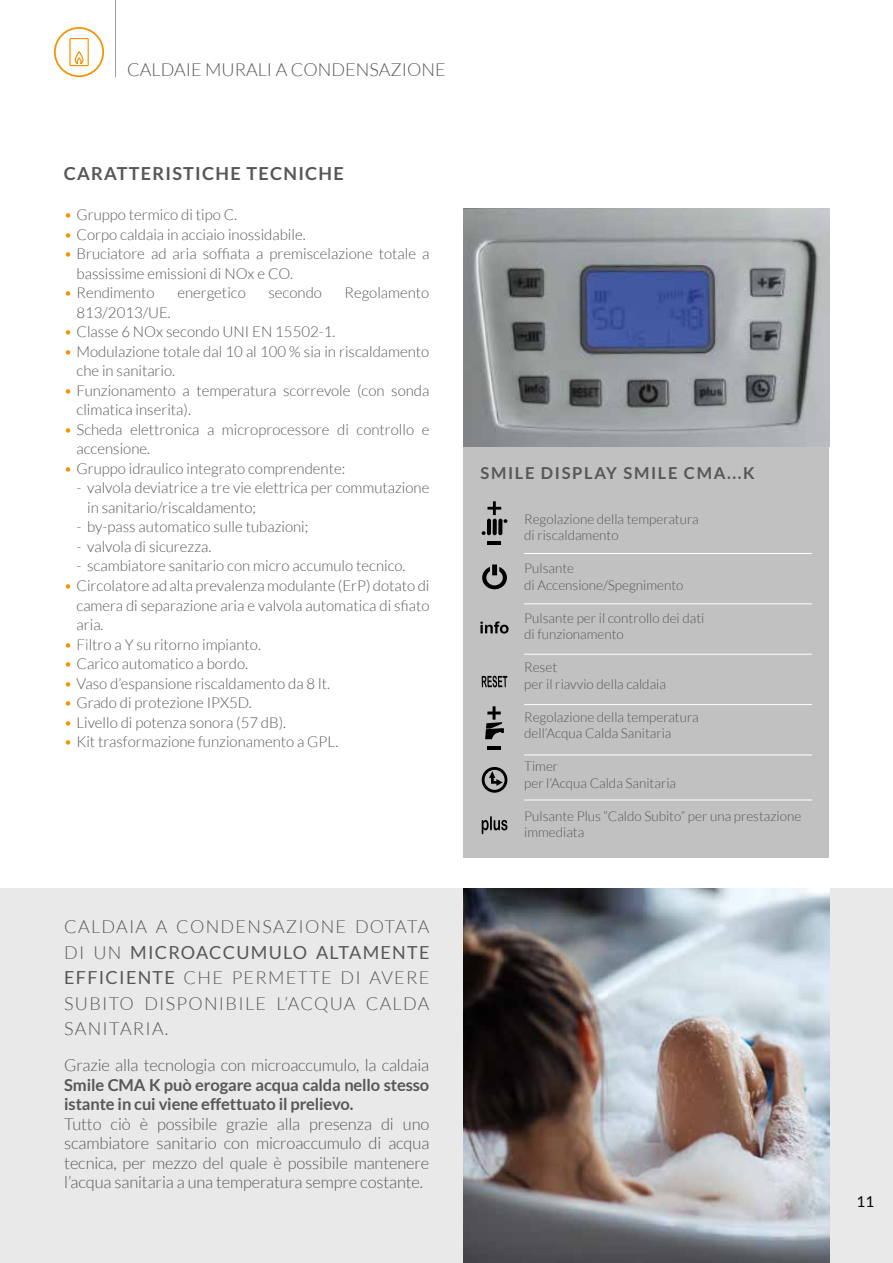
<style>
.page{position:relative;width:893px;height:1263px;background:#fff}
.page>*{position:absolute;margin:0;border:0;box-sizing:border-box;transform-origin:0 0}
.t1{font:300 18px/25.5px "Lato";letter-spacing:.07em;color:#575756;text-align:justify}
.t2{font:300 18px "Lato";color:#575756}
.t3{font:700 18px "Lato";letter-spacing:.07em;color:#575756}
.t4{font:300 16.5px/19.5px "Lato";letter-spacing:-.01em;color:#575756;text-align:justify}
.t5{font:700 16.5px/19.5px "Lato";letter-spacing:-.01em;color:#575756}
.t6{font:700 16.5px "Lato";letter-spacing:.1em;color:#575756}
.t7{font:300 15px/19.5px "Lato";color:#575756}
.t8{font:15px "Lato";color:#000}
.t9{font:300 13.5px/16.5px "Lato";color:#575756}
.s1{color:#f39200}
.s2{color:#6b6b6a}
.s3{font-weight:400}
</style>
<div class="page">
<div style="left:0;top:889px;width:893px;height:374px;background:#e9e9e9"></div>
<hr style="left:115px;top:0;width:1px;height:77px;background:#9d9d9c">
<svg style="left:54px;top:27px;width:50px;height:50px"></svg>
<div style="left:463px;top:447px;width:366px;height:411px;background:#c2c1c1"></div>
<hr style="left:487px;top:519px;width:4px;height:16px;background:#000;border-radius:2px">
<svg style="left:493px;top:519px;width:4px;height:16px"></svg>
<svg style="left:498px;top:519px;width:4px;height:16px"></svg>
<svg style="left:482px;top:531px;width:4px;height:4px"></svg>
<svg style="left:487px;top:501px;width:20px;height:22px"></svg>
<hr style="left:487px;top:542px;width:14px;height:3px;background:#000">
<svg style="left:480px;top:621px;width:29px;height:12px"></svg>
<svg style="left:482px;top:676px;width:25px;height:11px"></svg>
<svg style="left:482px;top:564px;width:25px;height:25px"></svg>
<svg style="left:485px;top:706px;width:19px;height:33px"></svg>
<hr style="left:487px;top:746px;width:14px;height:3px;background:#000">
<svg style="left:482px;top:816px;width:25px;height:18px"></svg>
<svg style="left:482px;top:767px;width:25px;height:26px"></svg>
<img style="left:463px;top:208px;width:366px;height:239px">
<hr style="left:524px;top:553px;width:288px;height:1px;background:#fff">
<hr style="left:524px;top:603px;width:288px;height:1px;background:#fff">
<hr style="left:524px;top:654px;width:288px;height:1px;background:#fff">
<hr style="left:524px;top:704px;width:288px;height:1px;background:#fff">
<hr style="left:524px;top:754px;width:288px;height:1px;background:#fff">
<hr style="left:524px;top:800px;width:288px;height:1px;background:#fff">
<img style="left:463px;top:889px;width:366px;height:374px">
<p class="t2" style="left:127px;top:60px;width:320px">CALDAIE MURALI A CONDENSAZIONE</p>
<p class="t3" style="left:64px;top:163px;width:281px">CARATTERISTICHE TECNICHE</p>
<p class="t7" style="left:64px;top:205px;width:175px"><span class="s1">•</span> Gruppo termico di tipo C.</p>
<p class="t7" style="left:64px;top:225px;width:243px"><span class="s1">•</span> Corpo caldaia in acciaio inossidabile.</p>
<p class="t7" style="left:77px;top:244px;width:354px;text-indent:-13px"><span class="s1">•</span> Bruciatore ad aria soffiata a premiscelazione totale a bassissime emissioni di NOx e CO.</p>
<p class="t7" style="left:64px;top:283px;width:92px"><span class="s1">•</span> Rendimento</p>
<p class="t7" style="left:177px;top:283px;width:70px">energetico</p>
<p class="t7" style="left:268px;top:283px;width:55px">secondo</p>
<p class="t7" style="left:345px;top:283px;width:86px">Regolamento</p>
<p class="t7" style="left:77px;top:303px;width:96px">813/2013/UE.</p>
<p class="t7" style="left:64px;top:322px;width:273px"><span class="s1">•</span> Classe 6 NOx secondo UNI EN 15502-1.</p>
<p class="t7" style="left:77px;top:342px;width:354px;text-indent:-13px"><span class="s1">•</span> Modulazione totale dal 10 al 100 % sia in riscaldamento che in sanitario.</p>
<p class="t7" style="left:77px;top:381px;width:354px;text-indent:-13px"><span class="s1">•</span> Funzionamento a temperatura scorrevole (con sonda climatica inserita).</p>
<p class="t7" style="left:77px;top:420px;width:354px;text-indent:-13px"><span class="s1">•</span> Scheda elettronica a microprocessore di controllo e accensione.</p>
<p class="t7" style="left:64px;top:459px;width:283px"><span class="s1">•</span> Gruppo idraulico integrato comprendente:</p>
<p class="t7" style="left:87px;top:478px;width:344px;text-indent:-11px">- valvola deviatrice a tre vie elettrica per commutazione in sanitario/riscaldamento;</p>
<p class="t7" style="left:77px;top:517px;width:233px">- by-pass automatico sulle tubazioni;</p>
<p class="t7" style="left:77px;top:537px;width:136px">- valvola di sicurezza.</p>
<p class="t7" style="left:77px;top:556px;width:331px">- scambiatore sanitario con micro accumulo tecnico.</p>
<p class="t7" style="left:77px;top:576px;width:354px;text-align:justify;text-indent:-13px"><span class="s1">•</span> Circolatore ad alta prevalenza modulante (ErP) dotato di camera di separazione aria e valvola automatica di sfiato aria.</p>
<p class="t7" style="left:64px;top:634px;width:199px"><span class="s1">•</span> <span class="s2">Fi</span>ltro a Y su ritorno impianto.</p>
<p class="t7" style="left:64px;top:654px;width:186px"><span class="s1">•</span> Carico automatico a bordo.</p>
<p class="t7" style="left:64px;top:673px;width:268px"><span class="s1">•</span> Vaso d’espansione riscaldamento da 8 lt.</p>
<p class="t7" style="left:64px;top:693px;width:189px"><span class="s1">•</span> Grado di protezione IPX5D.</p>
<p class="t7" style="left:64px;top:712px;width:224px"><span class="s1">•</span> Livello di potenza sonora (57 dB).</p>
<p class="t7" style="left:64px;top:732px;width:276px"><span class="s1">•</span> Kit trasformazione funzionamento a GPL.</p>
<p class="t1" style="left:64px;top:914px;width:367px">CALDAIA A CONDENSAZIONE DOTATA DI UN <span class="s3">MICROACCUMULO ALTAMENTE EFFICIENTE</span> CHE PERMETTE DI AVERE SUBITO DISPONIBILE L’ACQUA CALDA SANITARIA.</p>
<p class="t4" style="left:64px;top:1055px;width:367px">Grazie alla tecnologia con microaccumulo, la caldaia</p>
<p class="t5" style="left:64px;top:1074px;width:367px">Smile CMA K può erogare acqua calda nello stesso istante in cui viene effettuato il prelievo.</p>
<p class="t4" style="left:64px;top:1114px;width:367px">Tutto ciò è possibile grazie alla presenza di uno scambiatore sanitario con microaccumulo di acqua tecnica, per mezzo del quale è possibile mantenere l’acqua sanitaria a una temperatura sempre costante.</p>
<p class="t6" style="left:480px;top:464px;width:276px">SMILE DISPLAY SMILE CMA...K</p>
<p class="t9" style="left:524px;top:511px;width:176px">Regolazione della temperatura di riscaldamento</p>
<p class="t9" style="left:524px;top:560px;width:161px">Pulsante<br>di Accensione/Spegnimento</p>
<p class="t9" style="left:524px;top:610px;width:182px">Pulsante per il controllo dei dati di funzionamento</p>
<p class="t9" style="left:524px;top:659px;width:143px">Reset<br>per il riavvio della caldaia</p>
<p class="t9" style="left:524px;top:709px;width:176px">Regolazione della temperatura dell’Acqua Calda Sanitaria</p>
<p class="t9" style="left:524px;top:758px;width:153px">Timer<br>per l’Acqua Calda Sanitaria</p>
<p class="t9" style="left:524px;top:808px;width:279px">Pulsante Plus “Caldo Subito” per una prestazione immediata</p>
<p class="t8" style="left:857px;top:1193px;width:19px">11</p>
</div>
